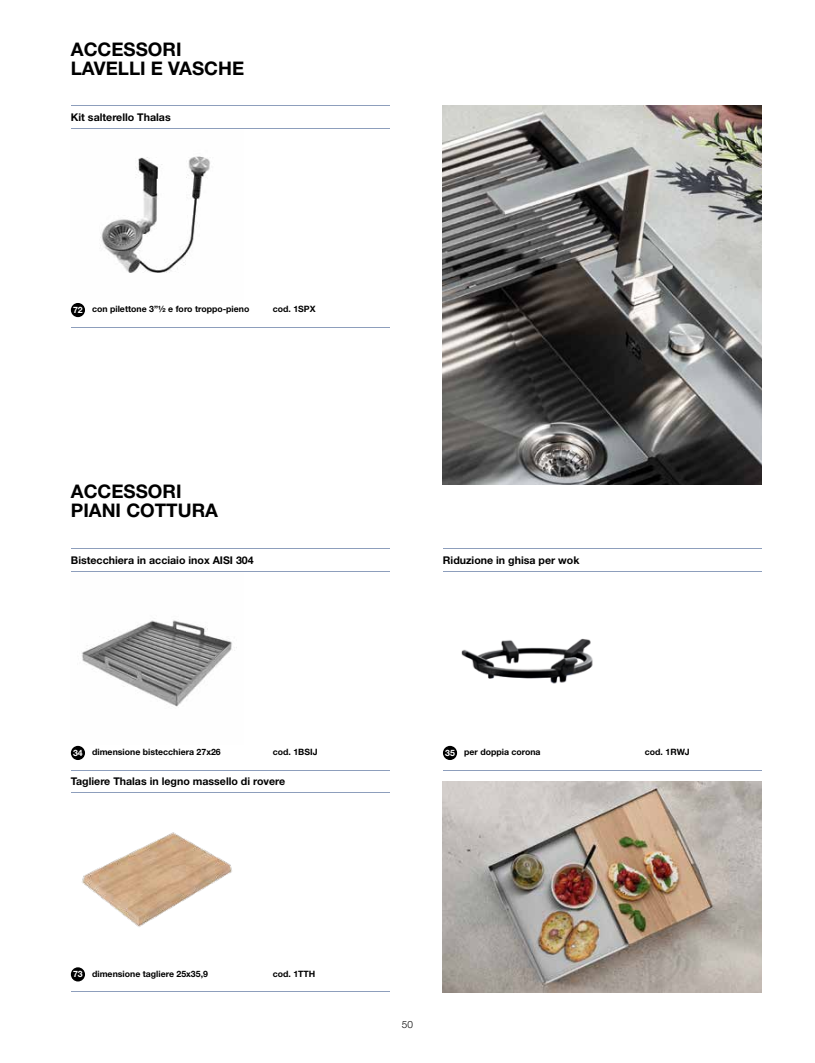
<style>
.page{position:relative;width:815px;height:1063px;background:#fff}
.page>*{position:absolute;margin:0;border:0;box-sizing:border-box;transform-origin:0 0}
.t1{font:700 18.75px/18.8px "Helvetica Neue LT Std";color:#000}
.t2{font:700 10.62px "Helvetica Neue LT Std";color:#000}
.t3{font:300 10px "Helvetica Neue LT Std";color:#000}
.t4{font:700 8.75px "Helvetica Neue LT Std";color:#000}
.s1{color:#fff}
</style>
<div class="page">
<img style="left:100px;top:156px;width:110px;height:117px">
<img style="left:82px;top:832px;width:150px;height:95px">
<img style="left:81px;top:618px;width:156px;height:89px">
<img style="left:461px;top:638px;width:132px;height:46px">
<img style="left:443px;top:782px;width:319px;height:210px">
<img style="left:443px;top:106px;width:319px;height:379px">
<hr style="left:71px;top:106px;width:319px;height:1px;background:#8d9ebc">
<hr style="left:71px;top:128px;width:319px;height:1px;background:#8d9ebc">
<div style="left:71px;top:303px;width:14px;height:14px;background:#000;border-radius:50%"></div>
<hr style="left:71px;top:770px;width:319px;height:1px;background:#8d9ebc">
<hr style="left:71px;top:793px;width:319px;height:1px;background:#8d9ebc">
<div style="left:71px;top:967px;width:14px;height:14px;background:#000;border-radius:50%"></div>
<hr style="left:71px;top:549px;width:319px;height:1px;background:#8d9ebc">
<hr style="left:71px;top:571px;width:319px;height:1px;background:#8d9ebc">
<div style="left:71px;top:746px;width:14px;height:14px;background:#000;border-radius:50%"></div>
<hr style="left:443px;top:549px;width:319px;height:1px;background:#8d9ebc">
<hr style="left:443px;top:571px;width:319px;height:1px;background:#8d9ebc">
<div style="left:443px;top:746px;width:14px;height:14px;background:#000;border-radius:50%"></div>
<hr style="left:443px;top:770px;width:319px;height:1px;background:#8d9ebc">
<hr style="left:71px;top:327px;width:319px;height:1px;background:#8d9ebc">
<hr style="left:71px;top:991px;width:319px;height:1px;background:#8d9ebc">
<h1 class="t1" style="left:71px;top:39px;width:175px">ACCESSORI<br>LAVELLI E VASCHE</h1>
<p class="t2" style="left:71px;top:111px;width:101px">Kit salterello Thalas</p>
<p class="t4" style="left:73px;top:304px;width:178px"><span class="s1">72</span> con pilettone 3”1/2 e foro troppo-pieno</p>
<p class="t4" style="left:273px;top:304px;width:44px">cod. 1SPX</p>
<h1 class="t1" style="left:71px;top:482px;width:149px">ACCESSORI<br>PIANI COTTURA</h1>
<p class="t2" style="left:71px;top:554px;width:184px">Bistecchiera in acciaio inox AISI 304</p>
<p class="t4" style="left:73px;top:747px;width:149px"><span class="s1">34</span> dimensione bistecchiera 27x26</p>
<p class="t4" style="left:273px;top:747px;width:46px">cod. 1BSIJ</p>
<p class="t2" style="left:71px;top:775px;width:216px">Tagliere Thalas in legno massello di rovere</p>
<p class="t4" style="left:73px;top:968px;width:136px"><span class="s1">73</span> dimensione tagliere 25x35,9</p>
<p class="t4" style="left:273px;top:968px;width:44px">cod. 1TTH</p>
<p class="t2" style="left:443px;top:554px;width:138px">Riduzione in ghisa per wok</p>
<p class="t4" style="left:445px;top:747px;width:97px"><span class="s1">35</span> per doppia corona</p>
<p class="t4" style="left:645px;top:747px;width:46px">cod. 1RWJ</p>
<p class="t3" style="left:402px;top:1018px;width:13px">50</p>
</div>
